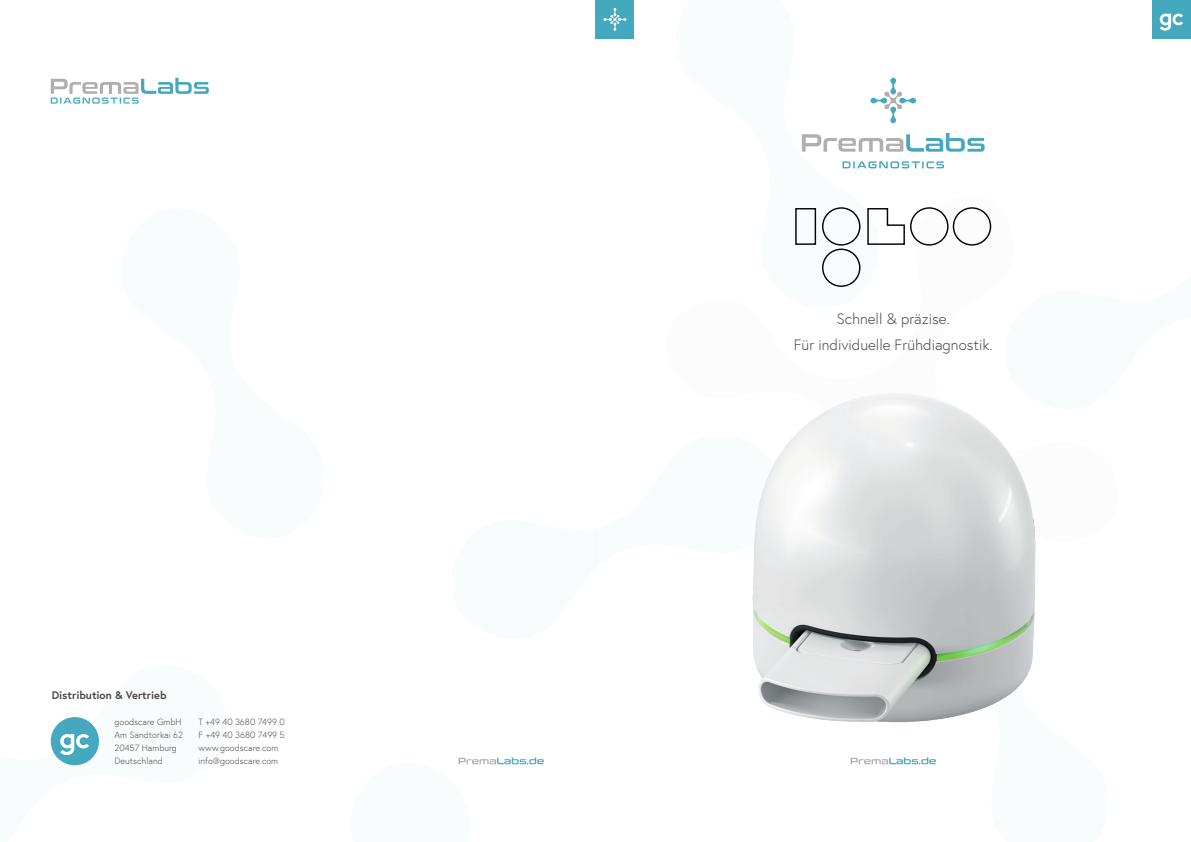
<style>
.page{position:relative;width:1191px;height:842px;background:#fff}
.page>*{position:absolute;margin:0;border:0;box-sizing:border-box;transform-origin:0 0}
.Copy{font:300 15px/25.9px "Europa";color:#494645;text-align:center}
.Copy-2{font:700 11px "Europa";color:#494645}
.Copy-3{font:300 9px "Europa";color:#494645}
</style>
<div class="page">
<svg style="left:802px;top:133px;width:182px;height:19px"></svg>
<svg style="left:870px;top:77px;width:46px;height:46px"></svg>
<svg style="left:842px;top:161px;width:102px;height:7px"></svg>
<div style="left:1152px;top:0;width:39px;height:39px;background:#44a8be"></div>
<svg style="left:1159px;top:14px;width:24px;height:17px"></svg>
<div style="left:595px;top:0;width:39px;height:39px;background:#44a8be"></div>
<svg style="left:603px;top:8px;width:23px;height:23px"></svg>
<div style="left:51px;top:717px;width:48px;height:48px;background:#44a8be;border-radius:50%"></div>
<svg style="left:60px;top:734px;width:29px;height:21px"></svg>
<svg style="left:51px;top:78px;width:158px;height:26px"></svg>
<svg style="left:458px;top:757px;width:86px;height:8px"></svg>
<img style="left:752px;top:394px;width:284px;height:371px">
<svg style="left:795px;top:207px;width:197px;height:80px"></svg>
<p class="Copy-2" style="left:52px;top:688px;width:116px">Distribution &amp; Vertrieb</p>
<p class="Copy-3" style="left:115px;top:717px;width:69px">goodscare GmbH</p>
<p class="Copy-3" style="left:115px;top:729px;width:70px">Am Sandtorkai 62</p>
<p class="Copy-3" style="left:115px;top:742px;width:64px">20457 Hamburg</p>
<p class="Copy-3" style="left:115px;top:755px;width:50px">Deutschland</p>
<p class="Copy-3" style="left:199px;top:717px;width:88px">T +49 40 3680 7499 0</p>
<p class="Copy-3" style="left:199px;top:729px;width:88px">F +49 40 3680 7499 5</p>
<p class="Copy-3" style="left:199px;top:742px;width:81px">www.goodscare.com</p>
<p class="Copy-3" style="left:199px;top:755px;width:81px">info@goodscare.com</p>
<p class="Copy" style="left:794px;top:305px;width:200px">Schnell &amp; präzise.<br>Für individuelle Frühdiagnostik.</p>
</div>
